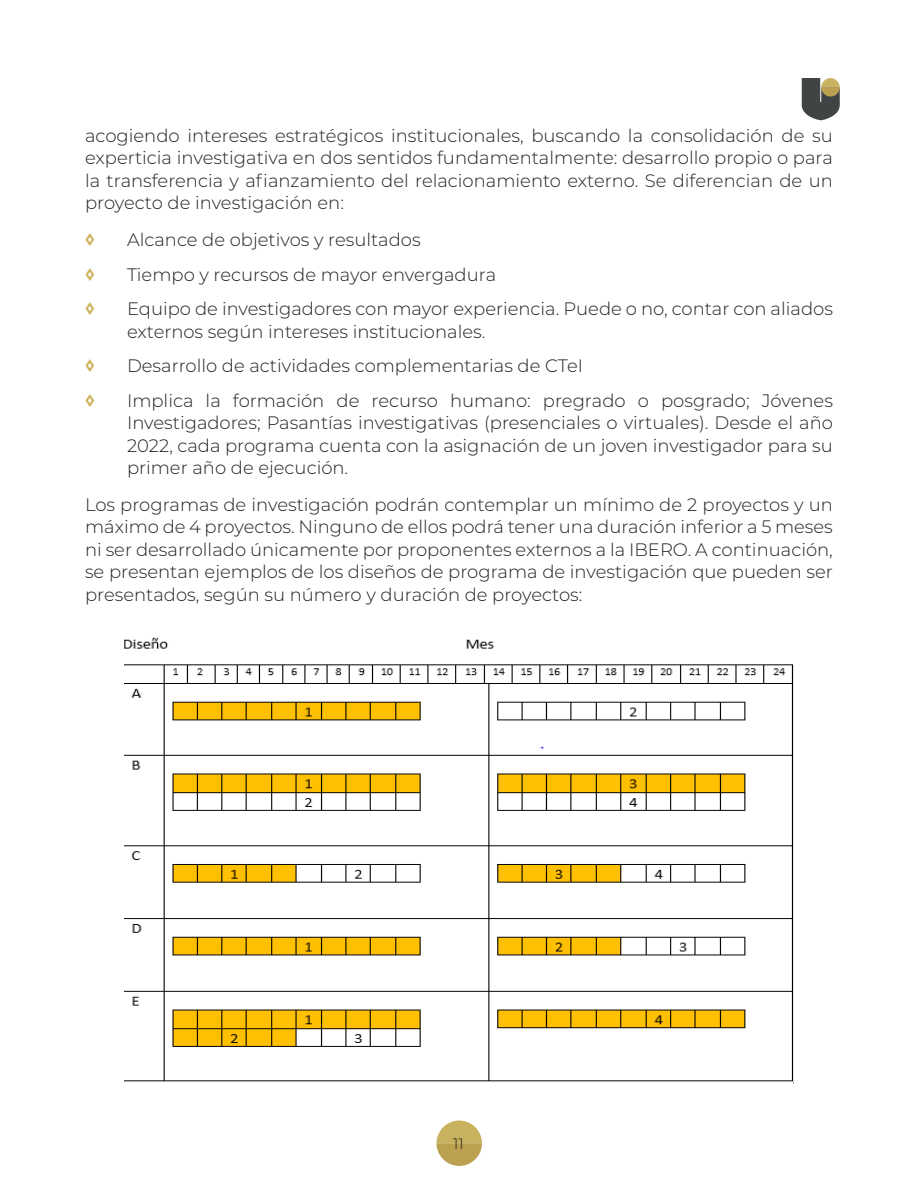
<style>
.page{position:relative;width:918px;height:1188px;background:#fff}
.page>*{position:absolute;margin:0;border:0;box-sizing:border-box;transform-origin:0 0}
.t1{font:800 19.5px "Montserrat";color:#ccb258}
.t2{font:300 18px/22.5px "Montserrat";color:#231f20;text-align:justify}
.t3{font:300 15px "Montserrat";color:#231f20}
</style>
<div class="page">
<svg style="left:436px;top:1121px;width:46px;height:45px"></svg>
<svg style="left:802px;top:78px;width:38px;height:42px;background:#6f6d5f"></svg>
<img style="left:124px;top:637px;width:670px;height:446px">
<p class="t2" style="left:85px;top:124px;width:749px">acogiendo intereses estratégicos institucionales, buscando la consolidación de su experticia investigativa en dos sentidos fundamentalmente: desarrollo propio o para la transferencia y afianzamiento del relacionamiento externo. Se diferencian de un proyecto de investigación en:</p>
<p class="t1" style="left:85px;top:225px;width:11px">◊</p>
<p class="t2" style="left:127px;top:228px;width:295px">Alcance de objetivos y resultados</p>
<p class="t1" style="left:85px;top:260px;width:11px">◊</p>
<p class="t2" style="left:127px;top:263px;width:371px">Tiempo y recursos de mayor envergadura</p>
<p class="t1" style="left:85px;top:294px;width:11px">◊</p>
<p class="t2" style="left:127px;top:297px;width:707px">Equipo de investigadores con mayor experiencia. Puede o no, contar con aliados externos según intereses institucionales.</p>
<p class="t1" style="left:85px;top:351px;width:11px">◊</p>
<p class="t2" style="left:127px;top:354px;width:458px">Desarrollo de actividades complementarias de CTeI</p>
<p class="t1" style="left:85px;top:385px;width:11px">◊</p>
<p class="t2" style="left:127px;top:388px;width:707px">Implica la formación de recurso humano: pregrado o posgrado; Jóvenes Investigadores; Pasantías investigativas (presenciales o virtuales). Desde el año 2022, cada programa cuenta con la asignación de un joven investigador para su primer año de ejecución.</p>
<p class="t2" style="left:85px;top:493px;width:749px">Los programas de investigación podrán contemplar un mínimo de 2 proyectos y un máximo de 4 proyectos. Ninguno de ellos podrá tener una duración inferior a 5 meses ni ser desarrollado únicamente por proponentes externos a la IBERO. A continuación, se presentan ejemplos de los diseños de programa de investigación que pueden ser presentados, según su número y duración de proyectos:</p>
<p class="t3" style="left:453px;top:1133px;width:12px">11</p>
</div>
